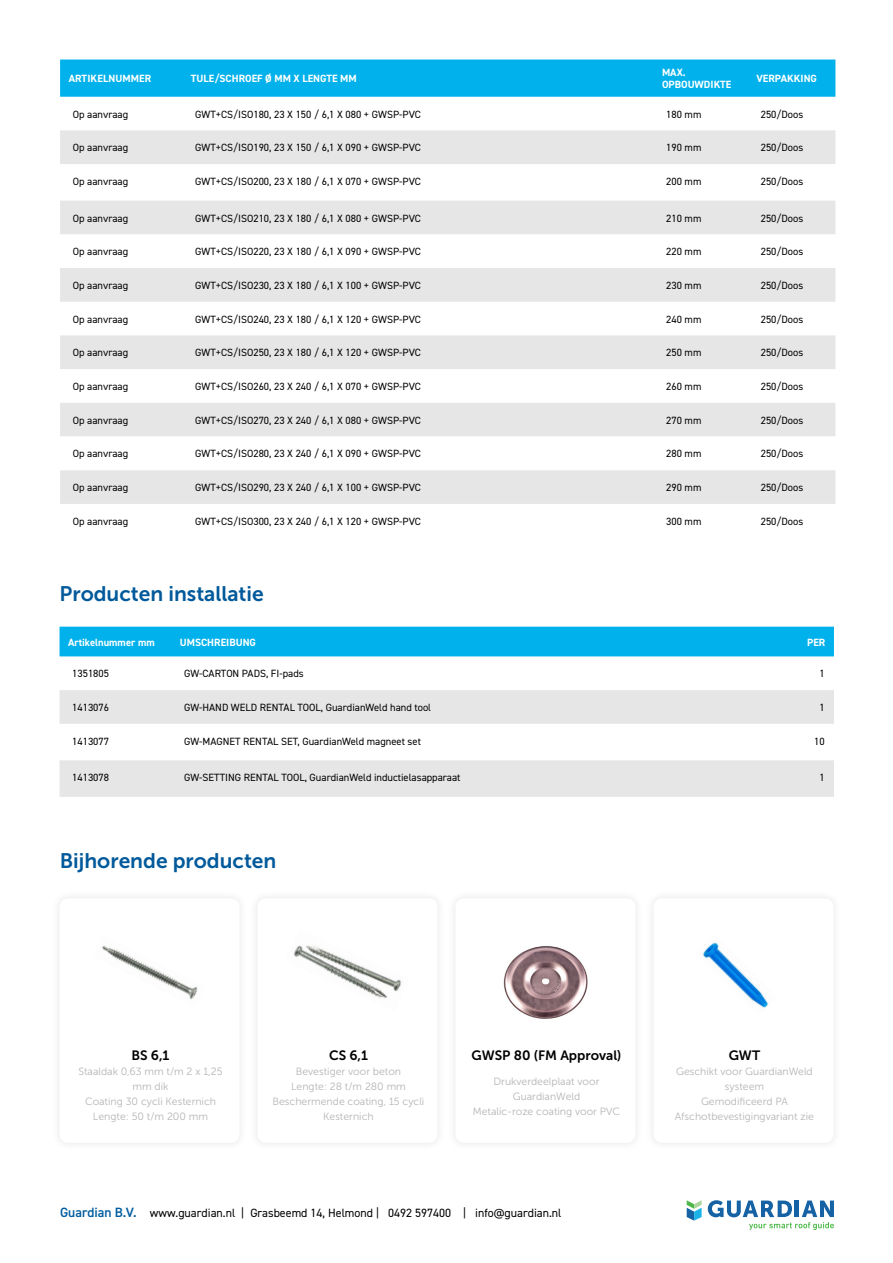
<style>
.page{position:relative;width:893px;height:1263px;background:#fff}
.page>*{position:absolute;margin:0;border:0;box-sizing:border-box;transform-origin:0 0}
.t1{font:21px "Museo Sans 700";color:#00599b}
.t2{font:13.5px "Museo Sans 700";color:#000}
.t3{font:12px "DIN2014";color:#000}
.t4{font:10.5px "DIN2014";color:#000}
.t5{font:10.5px/15px "Museo Sans 300";color:#b4b4b4;text-align:center}
.t6{font:700 10.5px/12px "DIN2014";color:#fff}
.s1{font-weight:600;font-size:13.5px;color:#005da0}
</style>
<div class="page">
<svg style="left:708px;top:1200px;width:126px;height:30px"></svg>
<svg style="left:687px;top:1200px;width:15px;height:20px"></svg>
<div style="left:60px;top:627px;width:774px;height:29px;background:#00b1eb"></div>
<svg style="left:60px;top:690px;width:774px;height:107px;fill:#e6e6e6"></svg>
<div style="left:60px;top:60px;width:775px;height:37px;background:#00b1eb"></div>
<svg style="left:60px;top:130px;width:775px;height:374px;fill:#e6e6e6"></svg>
<svg style="left:60px;top:436px;width:775px;height:34px"></svg>
<div style="left:51px;top:890px;width:197px;height:261px;background:#fafafa"></div>
<div style="left:60px;top:898px;width:180px;height:245px;background:#fff;border-radius:9px"></div>
<img style="left:102px;top:945px;width:96px;height:54px">
<div style="left:447px;top:890px;width:197px;height:261px;background:#fafafa"></div>
<div style="left:455px;top:898px;width:180px;height:245px;background:#fff;border-radius:9px"></div>
<img style="left:503px;top:946px;width:85px;height:73px">
<div style="left:249px;top:890px;width:197px;height:261px;background:#fafafa"></div>
<div style="left:257px;top:898px;width:180px;height:245px;background:#fff;border-radius:9px"></div>
<img style="left:294px;top:945px;width:108px;height:53px">
<div style="left:645px;top:890px;width:197px;height:261px;background:#fafafa"></div>
<div style="left:653px;top:898px;width:180px;height:245px;background:#fff;border-radius:9px"></div>
<img style="left:703px;top:942px;width:65px;height:66px">
<p class="t6" style="left:69px;top:72px;width:84px">ARTIKELNUMMER</p>
<p class="t6" style="left:191px;top:72px;width:167px">TULE/SCHROEF Ø MM X LENGTE MM</p>
<p class="t6" style="left:662px;top:66px;width:71px">MAX.<br>OPBOUWDIKTE</p>
<p class="t6" style="left:756px;top:72px;width:62px">VERPAKKING</p>
<p class="t4" style="left:73px;top:107px;width:57px">Op aanvraag</p>
<p class="t4" style="left:195px;top:107px;width:227px">GWT+CS/ISO180, 23 X 150 / 6,1 X 080 + GWSP-PVC</p>
<p class="t4" style="left:666px;top:107px;width:37px">180 mm</p>
<p class="t4" style="left:761px;top:107px;width:44px">250/Doos</p>
<p class="t4" style="left:73px;top:141px;width:57px">Op aanvraag</p>
<p class="t4" style="left:195px;top:141px;width:227px">GWT+CS/ISO190, 23 X 150 / 6,1 X 090 + GWSP-PVC</p>
<p class="t4" style="left:666px;top:141px;width:37px">190 mm</p>
<p class="t4" style="left:761px;top:141px;width:44px">250/Doos</p>
<p class="t4" style="left:73px;top:175px;width:57px">Op aanvraag</p>
<p class="t4" style="left:195px;top:175px;width:227px">GWT+CS/ISO200, 23 X 180 / 6,1 X 070 + GWSP-PVC</p>
<p class="t4" style="left:666px;top:175px;width:37px">200 mm</p>
<p class="t4" style="left:761px;top:175px;width:44px">250/Doos</p>
<p class="t4" style="left:73px;top:211px;width:57px">Op aanvraag</p>
<p class="t4" style="left:195px;top:211px;width:227px">GWT+CS/ISO210, 23 X 180 / 6,1 X 080 + GWSP-PVC</p>
<p class="t4" style="left:666px;top:211px;width:37px">210 mm</p>
<p class="t4" style="left:761px;top:211px;width:44px">250/Doos</p>
<p class="t4" style="left:73px;top:245px;width:57px">Op aanvraag</p>
<p class="t4" style="left:195px;top:245px;width:227px">GWT+CS/ISO220, 23 X 180 / 6,1 X 090 + GWSP-PVC</p>
<p class="t4" style="left:666px;top:245px;width:37px">220 mm</p>
<p class="t4" style="left:761px;top:245px;width:44px">250/Doos</p>
<p class="t4" style="left:73px;top:279px;width:57px">Op aanvraag</p>
<p class="t4" style="left:195px;top:279px;width:227px">GWT+CS/ISO230, 23 X 180 / 6,1 X 100 + GWSP-PVC</p>
<p class="t4" style="left:666px;top:279px;width:37px">230 mm</p>
<p class="t4" style="left:761px;top:279px;width:44px">250/Doos</p>
<p class="t4" style="left:73px;top:312px;width:57px">Op aanvraag</p>
<p class="t4" style="left:195px;top:312px;width:227px">GWT+CS/ISO240, 23 X 180 / 6,1 X 120 + GWSP-PVC</p>
<p class="t4" style="left:666px;top:312px;width:37px">240 mm</p>
<p class="t4" style="left:761px;top:312px;width:44px">250/Doos</p>
<p class="t4" style="left:73px;top:346px;width:57px">Op aanvraag</p>
<p class="t4" style="left:195px;top:346px;width:227px">GWT+CS/ISO250, 23 X 180 / 6,1 X 120 + GWSP-PVC</p>
<p class="t4" style="left:666px;top:346px;width:37px">250 mm</p>
<p class="t4" style="left:761px;top:346px;width:44px">250/Doos</p>
<p class="t4" style="left:73px;top:380px;width:57px">Op aanvraag</p>
<p class="t4" style="left:195px;top:380px;width:227px">GWT+CS/ISO260, 23 X 240 / 6,1 X 070 + GWSP-PVC</p>
<p class="t4" style="left:666px;top:380px;width:37px">260 mm</p>
<p class="t4" style="left:761px;top:380px;width:44px">250/Doos</p>
<p class="t4" style="left:73px;top:414px;width:57px">Op aanvraag</p>
<p class="t4" style="left:195px;top:414px;width:227px">GWT+CS/ISO270, 23 X 240 / 6,1 X 080 + GWSP-PVC</p>
<p class="t4" style="left:666px;top:414px;width:37px">270 mm</p>
<p class="t4" style="left:761px;top:414px;width:44px">250/Doos</p>
<p class="t4" style="left:73px;top:447px;width:57px">Op aanvraag</p>
<p class="t4" style="left:195px;top:447px;width:227px">GWT+CS/ISO280, 23 X 240 / 6,1 X 090 + GWSP-PVC</p>
<p class="t4" style="left:666px;top:447px;width:37px">280 mm</p>
<p class="t4" style="left:761px;top:447px;width:44px">250/Doos</p>
<p class="t4" style="left:73px;top:481px;width:57px">Op aanvraag</p>
<p class="t4" style="left:195px;top:481px;width:227px">GWT+CS/ISO290, 23 X 240 / 6,1 X 100 + GWSP-PVC</p>
<p class="t4" style="left:666px;top:481px;width:37px">290 mm</p>
<p class="t4" style="left:761px;top:481px;width:44px">250/Doos</p>
<p class="t4" style="left:73px;top:515px;width:57px">Op aanvraag</p>
<p class="t4" style="left:195px;top:515px;width:227px">GWT+CS/ISO300, 23 X 240 / 6,1 X 120 + GWSP-PVC</p>
<p class="t4" style="left:666px;top:515px;width:37px">300 mm</p>
<p class="t4" style="left:761px;top:515px;width:44px">250/Doos</p>
<p class="t1" style="left:60px;top:582px;width:206px">Producten installatie</p>
<p class="t6" style="left:68px;top:636px;width:88px">Artikelnummer mm</p>
<p class="t6" style="left:180px;top:636px;width:78px">UMSCHREIBUNG</p>
<p class="t6" style="left:807px;top:636px;width:20px">PER</p>
<p class="t4" style="left:72px;top:667px;width:38px">1351805</p>
<p class="t4" style="left:184px;top:667px;width:121px">GW-CARTON PADS, FI-pads</p>
<p class="t4" style="left:819px;top:667px;width:7px">1</p>
<p class="t4" style="left:72px;top:701px;width:38px">1413076</p>
<p class="t4" style="left:184px;top:701px;width:249px">GW-HAND WELD RENTAL TOOL, GuardianWeld hand tool</p>
<p class="t4" style="left:819px;top:701px;width:7px">1</p>
<p class="t4" style="left:72px;top:734px;width:38px">1413077</p>
<p class="t4" style="left:184px;top:734px;width:238px">GW-MAGNET RENTAL SET, GuardianWeld magneet set</p>
<p class="t4" style="left:814px;top:734px;width:12px">10</p>
<p class="t4" style="left:72px;top:771px;width:38px">1413078</p>
<p class="t4" style="left:184px;top:771px;width:278px">GW-SETTING RENTAL TOOL, GuardianWeld inductielasapparaat</p>
<p class="t4" style="left:819px;top:771px;width:7px">1</p>
<p class="t1" style="left:60px;top:849px;width:218px">Bijhorende producten</p>
<p class="t2" style="left:132px;top:1047px;width:40px">BS 6,1</p>
<p class="t5" style="left:78px;top:1063px;width:146px">Staaldak 0,63 mm t/m 2 x 1,25 mm dik</p>
<p class="t5" style="left:85px;top:1093px;width:133px">Coating 30 cycli Kesternich</p>
<p class="t5" style="left:93px;top:1108px;width:117px">Lengte: 50 t/m 200 mm</p>
<p class="t2" style="left:329px;top:1047px;width:41px">CS 6,1</p>
<p class="t5" style="left:296px;top:1063px;width:107px">Bevestiger voor beton</p>
<p class="t5" style="left:291px;top:1078px;width:116px">Lengte: 28 t/m 280 mm</p>
<p class="t5" style="left:273px;top:1093px;width:153px">Beschermende coating, 15 cycli<br>Kesternich</p>
<p class="t2" style="left:472px;top:1047px;width:151px">GWSP 80 (FM Approval)</p>
<p class="t5" style="left:494px;top:1074px;width:107px">Drukverdeelplaat voor<br>GuardianWeld</p>
<p class="t5" style="left:473px;top:1104px;width:149px">Metalic-roze coating voor PVC</p>
<p class="t3" style="left:60px;top:1206px;width:503px"><span class="s1">Guardian B.V.</span> www.guardian.nl | Grasbeemd 14, Helmond | 0492 597400 | info@guardian.nl</p>
<p class="t2" style="left:729px;top:1047px;width:33px">GWT</p>
<p class="t5" style="left:676px;top:1063px;width:138px">Geschikt voor GuardianWeld systeem</p>
<p class="t5" style="left:701px;top:1093px;width:88px">Gemodificeerd PA</p>
<p class="t5" style="left:675px;top:1108px;width:141px">Afschotbevestigingvariant zie</p>
</div>
